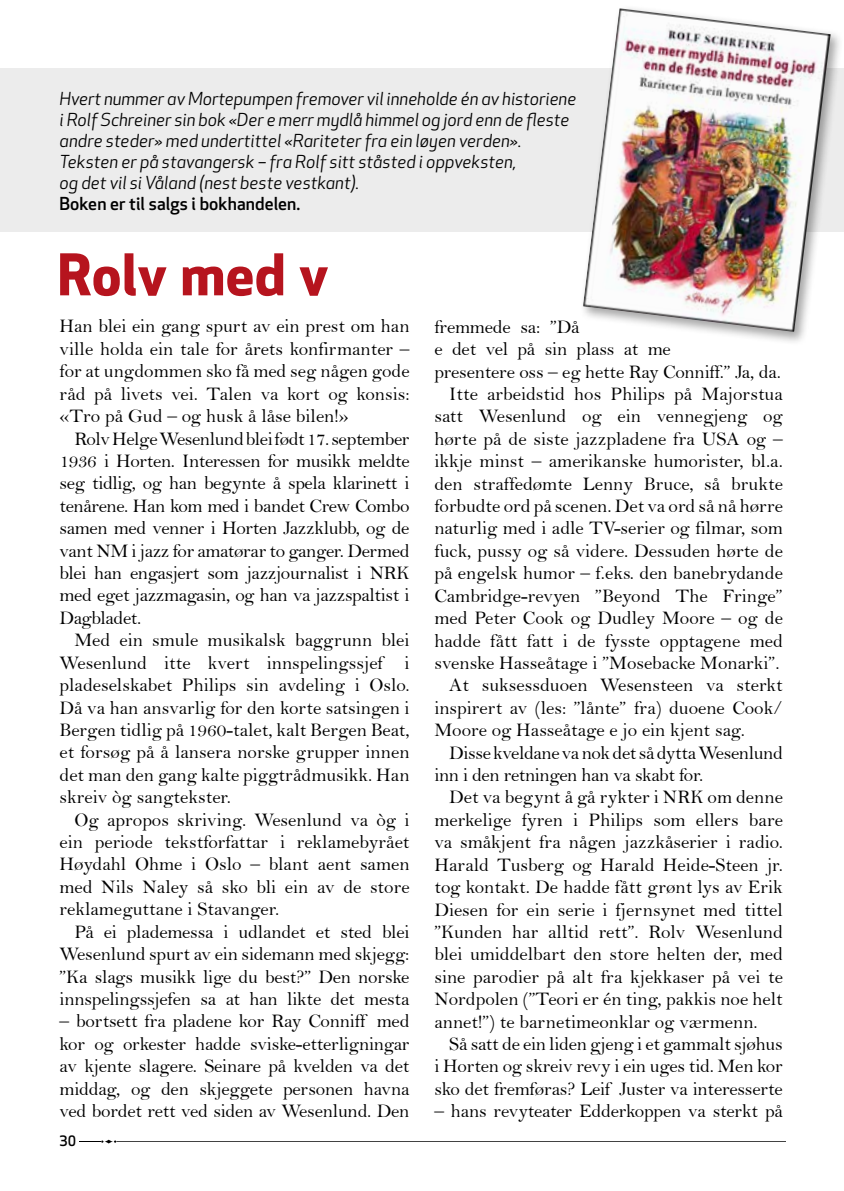
<style>
.page{position:relative;width:844px;height:1191px;background:#fff}
.page>*{position:absolute;margin:0;border:0;box-sizing:border-box;transform-origin:0 0}
.t1{font:56px "Apex New PS Bold Tabular";letter-spacing:.01em;color:#b6141e}
.t2{font:19.25px/22.4px "Bell";color:#000;text-align:justify}
.t3{font:19.25px "Bell";letter-spacing:-.02em;color:#000}
.t4{font:17.5px/21px "Apex New PS Book Italic Tabular";letter-spacing:.005em;color:#000}
.t5{font:17.5px "Apex New PS Medium Tabular";letter-spacing:.005em;color:#000}
.t6{font:14px "Apex New PS Medium Tabular";color:#000}
</style>
<div class="page">
<svg style="left:79px;top:1139px;width:37px;height:4px"></svg>
<hr style="left:116px;top:1141px;width:669px;height:1px;background:#000">
<div style="left:0;top:69px;width:843px;height:163px;background:#ececec"></div>
<div style="left:579px;top:5px;width:264px;height:340px;background:#000;opacity:.35"></div>
<img style="left:582px;top:8px;width:248px;height:324px">
<p class="t4" style="left:60px;top:88px;width:518px">Hvert nummer av Mortepumpen fremover vil inneholde én av historiene i Rolf Schreiner sin bok «Der e merr mydlå himmel og jord enn de fleste andre steder» med undertittel «Rariteter fra ein løyen verden».<br>Teksten er på stavangersk – fra Rolf sitt ståsted i oppveksten,<br>og det vil si Våland (nest beste vestkant).</p>
<p class="t5" style="left:60px;top:193px;width:242px">Boken er til salgs i bokhandelen.</p>
<h1 class="t1" style="left:58px;top:242px;width:272px">Rolv med v</h1>
<p class="t2" style="left:60px;top:315px;width:351px">Han blei ein gang spurt av ein prest om han ville holda ein tale for årets konfirmanter – for at ungdommen sko få med seg någen gode råd på livets vei. Talen va kort og konsis: «Tro på Gud – og husk å låse bilen!»</p>
<p class="t2" style="left:60px;top:427px;width:351px;text-indent:15px">Rolv Helge Wesenlund blei født 17. september 1936 i Horten. Interessen for musikk meldte seg tidlig, og han begynte å spela klarinett i tenårene. Han kom med i bandet Crew Combo samen med venner i Horten Jazzklubb, og de vant NM i jazz for amatørar to ganger. Dermed blei han engasjert som jazzjournalist i NRK med eget jazzmagasin, og han va jazzspaltist i Dagbladet.</p>
<p class="t2" style="left:60px;top:629px;width:351px;text-indent:15px">Med ein smule musikalsk baggrunn blei Wesenlund itte kvert innspelingssjef i pladeselskabet Philips sin avdeling i Oslo.<br>Då va han ansvarlig for den korte satsingen i Bergen tidlig på 1960-talet, kalt Bergen Beat, et forsøg på å lansera norske grupper innen det man den gang kalte piggtrådmusikk. Han skreiv òg sangtekster.</p>
<p class="t2" style="left:60px;top:808px;width:351px;text-indent:15px">Og apropos skriving. Wesenlund va òg i ein periode tekstforfattar i reklamebyrået Høydahl Ohme i Oslo – blant aent samen med Nils Naley så sko bli ein av de store reklameguttane i Stavanger.</p>
<p class="t2" style="left:60px;top:920px;width:351px;text-indent:15px">På ei plademessa i udlandet et sted blei Wesenlund spurt av ein sidemann med skjegg: ”Ka slags musikk lige du best?” Den norske innspelingssjefen sa at han likte det mesta</p>
<p class="t2" style="left:60px;top:1010px;width:351px">– bortsett fra pladene kor Ray Conniff med kor og orkester hadde sviske-etterligningar av kjente slagere. Seinare på kvelden va det middag, og den skjeggete personen havna ved bordet rett ved siden av Wesenlund. Den</p>
<p class="t6" style="left:60px;top:1132px;width:18px">30</p>
<p class="t2" style="left:434px;top:315px;width:147px">fremmede sa: ”Då</p>
<p class="t2" style="left:434px;top:338px;width:238px">e det vel på sin plass at me</p>
<p class="t2" style="left:434px;top:360px;width:348px">presentere oss – eg hette Ray Conniff.” Ja, da.</p>
<p class="t2" style="left:449px;top:382px;width:335px">Itte arbeidstid hos Philips på Majorstua</p>
<p class="t2" style="left:434px;top:405px;width:350px">satt Wesenlund og ein vennegjeng og</p>
<p class="t2" style="left:434px;top:427px;width:350px">hørte på de siste jazzpladene fra USA og –</p>
<p class="t2" style="left:434px;top:450px;width:350px">ikkje minst – amerikanske humorister, bl.a.</p>
<p class="t2" style="left:434px;top:472px;width:350px">den straffedømte Lenny Bruce, så brukte</p>
<p class="t2" style="left:434px;top:494px;width:350px">forbudte ord på scenen. Det va ord så nå hørre</p>
<p class="t2" style="left:434px;top:517px;width:350px">naturlig med i adle TV-serier og filmar, som</p>
<p class="t2" style="left:434px;top:539px;width:350px">fuck, pussy og så videre. Dessuden hørte de</p>
<p class="t2" style="left:434px;top:562px;width:350px">på engelsk humor – f.eks. den banebrydande</p>
<p class="t2" style="left:434px;top:584px;width:349px">Cambridge-revyen ”Beyond The Fringe”</p>
<p class="t2" style="left:434px;top:606px;width:350px">med Peter Cook og Dudley Moore – og de</p>
<p class="t2" style="left:434px;top:629px;width:350px">hadde fått fatt i de fysste opptagene med</p>
<p class="t2" style="left:434px;top:651px;width:346px">svenske Hasseåtage i ”Mosebacke Monarki”.</p>
<p class="t2" style="left:449px;top:674px;width:335px">At suksessduoen Wesensteen va sterkt</p>
<p class="t2" style="left:434px;top:696px;width:350px">inspirert av (les: ”lånte” fra) duoene Cook/</p>
<p class="t2" style="left:434px;top:719px;width:312px">Moore og Hasseåtage e jo ein kjent sag.</p>
<p class="t3" style="left:449px;top:741px;width:335px">Disse kveldane va nok det så dytta Wesenlund</p>
<p class="t3" style="left:434px;top:763px;width:270px">inn i den retningen han va skabt for.</p>
<p class="t2" style="left:449px;top:786px;width:335px">Det va begynt å gå rykter i NRK om denne</p>
<p class="t2" style="left:434px;top:808px;width:350px">merkelige fyren i Philips som ellers bare</p>
<p class="t2" style="left:434px;top:831px;width:350px">va småkjent fra någen jazzkåserier i radio.</p>
<p class="t2" style="left:434px;top:853px;width:350px">Harald Tusberg og Harald Heide-Steen jr.</p>
<p class="t2" style="left:434px;top:875px;width:350px">tog kontakt. De hadde fått grønt lys av Erik</p>
<p class="t2" style="left:434px;top:898px;width:350px">Diesen for ein serie i fjernsynet med tittel</p>
<p class="t2" style="left:434px;top:920px;width:350px">”Kunden har alltid rett”. Rolv Wesenlund</p>
<p class="t2" style="left:434px;top:943px;width:350px">blei umiddelbart den store helten der, med</p>
<p class="t2" style="left:434px;top:965px;width:350px">sine parodier på alt fra kjekkaser på vei te</p>
<p class="t2" style="left:434px;top:987px;width:350px">Nordpolen (”Teori er én ting, pakkis noe helt</p>
<p class="t2" style="left:434px;top:1010px;width:325px">annet!”) te barnetimeonklar og værmenn.</p>
<p class="t2" style="left:449px;top:1032px;width:335px">Så satt de ein liden gjeng i et gammalt sjøhus</p>
<p class="t2" style="left:434px;top:1055px;width:350px">i Horten og skreiv revy i ein uges tid. Men kor</p>
<p class="t2" style="left:434px;top:1077px;width:350px">sko det fremføras? Leif Juster va interesserte</p>
<p class="t2" style="left:434px;top:1099px;width:350px">– hans revyteater Edderkoppen va sterkt på</p>
</div>
